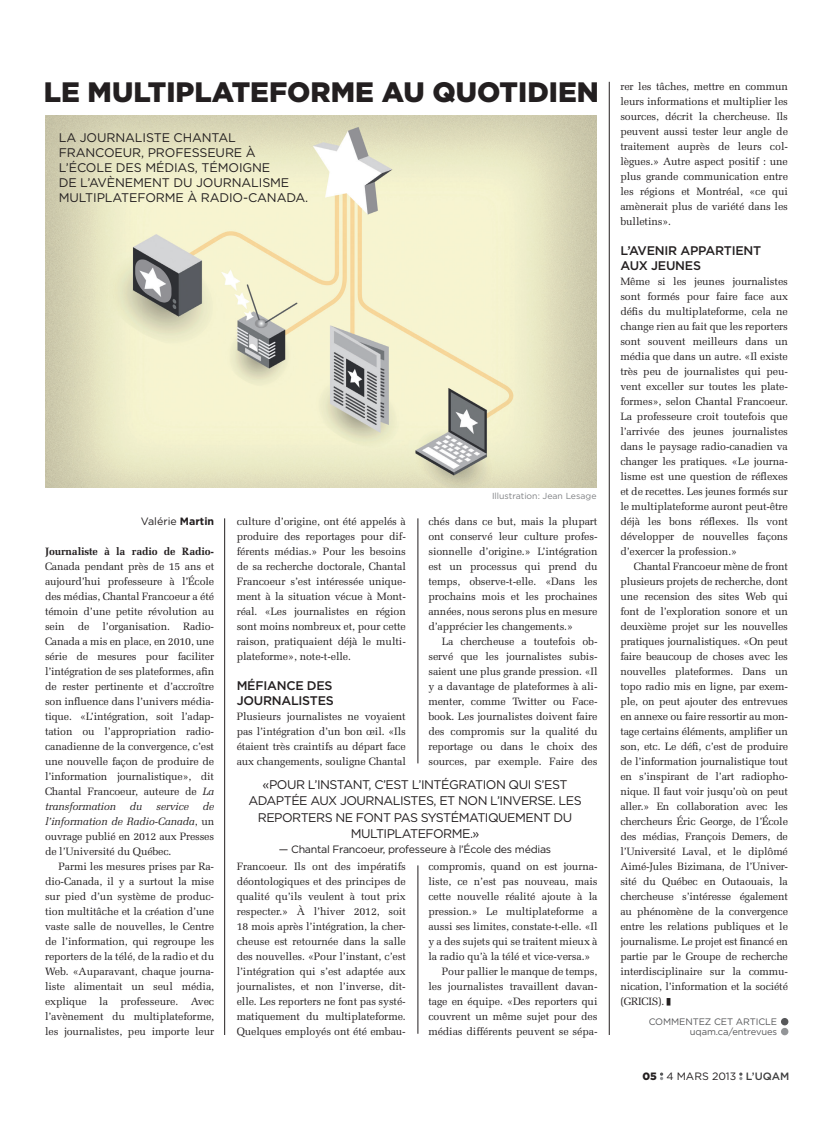
<style>
.page{position:relative;width:833px;height:1125px;background:#fff}
.page>*{position:absolute;margin:0;border:0;box-sizing:border-box;transform-origin:0 0}
.t1{font:900 28.12px "Gotham";color:#231f20}
.t2{font:12.5px "Gotham";letter-spacing:-.01em;color:#231f20}
.t3{font:500 12.5px "Gotham";letter-spacing:-.02em;color:#231f20}
.t4{font:10.62px/15px "Melior";letter-spacing:-.01em;color:#231f20;text-align:justify}
.t5{font:10.62px "Gotham";letter-spacing:-.025em;color:#231f20}
.t6{font:10.62px "Gotham";color:#231f20}
.t7{font:700 10.62px "Melior";letter-spacing:-.015em;color:#231f20}
.t8{font:italic 10.62px "Melior";letter-spacing:-.015em;color:#231f20}
.t9{font:9.38px/10px "Gotham";letter-spacing:-.01em;color:#57585a}
.t10{font:8.75px "Gotham";color:#808285}
.s1{font-weight:700}
.s2{font-style:italic}
.s3{font-weight:900}
.s4{font-weight:500;color:#3e3e3f}
</style>
<div class="page">
<svg style="left:660px;top:1073px;width:3px;height:7px"></svg>
<svg style="left:739px;top:1073px;width:3px;height:7px"></svg>
<img style="left:45px;top:115px;width:551px;height:372px">
<hr style="left:609px;top:82px;width:1px;height:953px;background:#231f20">
<div style="left:781px;top:1018px;width:7px;height:7px;background:#57585a;border-radius:50%"></div>
<div style="left:781px;top:1028px;width:7px;height:7px;background:#939598;border-radius:50%"></div>
<hr style="left:224px;top:518px;width:1px;height:517px;background:#231f20">
<hr style="left:417px;top:518px;width:1px;height:245px;background:#231f20">
<hr style="left:417px;top:865px;width:1px;height:169px;background:#231f20">
<h1 class="t1" style="left:44px;top:76px;width:556px">LE MULTIPLATEFORME AU QUOTIDIEN</h1>
<p class="t2" style="left:59px;top:131px;width:37px">LA JOURNALISTE</p>
<p class="t2" style="left:173px;top:131px;width:19px">CHANTAL</p>
<p class="t2" style="left:59px;top:146px;width:19px">FRANCOEUR</p>
<p class="t2" style="left:141px;top:146px;width:25px">, PROFESSEURE</p>
<p class="t2" style="left:246px;top:146px;width:9px">À</p>
<p class="t2" style="left:59px;top:161px;width:28px">L’ÉCOLE</p>
<p class="t2" style="left:116px;top:161px;width:9px">DES</p>
<p class="t2" style="left:145px;top:161px;width:9px">MÉDIAS</p>
<p class="t2" style="left:195px;top:161px;width:16px">, TÉMOIGNE</p>
<p class="t2" style="left:59px;top:176px;width:67px">DE L’AVÈNEMENT</p>
<p class="t2" style="left:173px;top:176px;width:39px">DU JOURNALISME</p>
<p class="t2" style="left:59px;top:191px;width:9px">MULTI</p>
<p class="t2" style="left:97px;top:191px;width:18px">PLATEFORME</p>
<p class="t2" style="left:187px;top:191px;width:32px">À RADIO</p>
<p class="t2" style="left:243px;top:191px;width:25px">-CANADA</p>
<p class="t2" style="left:305px;top:191px;width:5px">.</p>
<p class="t10" style="left:492px;top:491px;width:106px">ILLUSTRATION: JEAN LESAGE</p>
<p class="t6" style="left:141px;top:515px;width:75px">VALÉRIE <span class="s1">Martin</span></p>
<p class="t7" style="left:45px;top:545px;width:171px">Journaliste à la radio de Radio-</p>
<p class="t4" style="left:45px;top:559px;width:171px">Canada pendant près de 15 ans et aujourd’hui professeure à l’École des médias, Chantal Francoeur a été témoin d’une petite révolution au sein de l’organisation. Radio-Canada a mis en place, en 2010, une série de mesures pour faciliter l’intégration de ses plateformes, afin de rester pertinente et d’accroître son influence dans l’univers média&shy;tique. «L’intégration, soit l’adap&shy;tation ou l’appropriation radio&shy;canadienne de la convergence, c’est une nouvelle façon de produire de l’information journalistique», dit Chantal Francoeur, auteure de <span class="s2">La transformation</span></p>
<p class="t4" style="left:45px;top:799px;width:171px;text-indent:157px"><span class="s2">de l’information de Radio-Canada</span>, un ouvrage publié en 2012 aux Presses de l’Université du Québec.</p>
<p class="t4" style="left:45px;top:859px;width:171px;text-indent:14px">Parmi les mesures prises par Ra&shy;dio-Canada, il y a surtout la mise sur pied d’un système de produc&shy;tion multitâche et la création d’une vaste salle de nouvelles, le Centre de l’information, qui regroupe les reporters de la télé, de la radio et du Web. «Auparavant, chaque journa&shy;liste alimentait un seul média, explique la professeure. Avec l’avènement du multiplateforme, les journalistes, peu importe leur</p>
<p class="t8" style="left:130px;top:800px;width:14px">du</p>
<p class="t8" style="left:156px;top:800px;width:34px">service</p>
<p class="t4" style="left:237px;top:514px;width:171px">culture d’origine, ont été appelés à produire des reportages pour dif&shy;férents médias.» Pour les besoins de sa recherche doctorale, Chantal Francoeur s’est intéressée unique&shy;ment à la situation vécue à Mont&shy;réal. «Les journalistes en région sont moins nombreux et, pour cette raison, pratiquaient déjà le multi&shy;plateforme», note-t-elle.</p>
<p class="t3" style="left:237px;top:678px;width:36px">MÉFIANCE</p>
<p class="t3" style="left:307px;top:678px;width:9px">DES</p>
<p class="t3" style="left:237px;top:693px;width:10px">JOURNALISTES</p>
<p class="t4" style="left:237px;top:709px;width:171px">Plusieurs journalistes ne voyaient pas l’intégration d’un bon œil. «Ils étaient très craintifs au départ face aux changements, souligne Chantal</p>
<p class="t4" style="left:428px;top:514px;width:171px">chés dans ce but, mais la plupart ont conservé leur culture profes&shy;sionnelle d’origine.» L’intégration est un processus qui prend du temps, observe-t-elle. «Dans les prochains mois et les prochaines années, nous serons plus en mesure d’apprécier les changements.»</p>
<p class="t4" style="left:428px;top:634px;width:171px;text-indent:14px">La chercheuse a toutefois ob&shy;servé que les journalistes subis&shy;saient une plus grande pression. «Il y a davantage de plateformes à ali&shy;menter, comme Twitter ou Face&shy;book. Les journalistes doivent faire des compromis sur la qualité du reportage ou dans le choix des sources, par exemple. Faire des</p>
<p class="t2" style="left:263px;top:778px;width:16px">«POUR</p>
<p class="t2" style="left:308px;top:778px;width:18px">L’INSTANT</p>
<p class="t2" style="left:368px;top:778px;width:26px">, C’EST</p>
<p class="t2" style="left:411px;top:778px;width:18px">L’INTÉGRATION</p>
<p class="t2" style="left:508px;top:778px;width:8px">QUI</p>
<p class="t2" style="left:534px;top:778px;width:19px">S’EST</p>
<p class="t2" style="left:248px;top:794px;width:10px">ADA</p>
<p class="t2" style="left:276px;top:794px;width:17px">PTÉE</p>
<p class="t2" style="left:310px;top:794px;width:45px">AUX JOURNALISTES</p>
<p class="t2" style="left:433px;top:794px;width:35px">, ET NON</p>
<p class="t2" style="left:490px;top:794px;width:18px">L’INVERSE</p>
<p class="t2" style="left:553px;top:794px;width:21px">. LES</p>
<p class="t2" style="left:258px;top:810px;width:34px">REPORTERS</p>
<p class="t2" style="left:335px;top:810px;width:30px">NE FONT</p>
<p class="t2" style="left:394px;top:810px;width:52px">PAS SYSTÉMATIQUEMENT</p>
<p class="t2" style="left:553px;top:810px;width:10px">DU</p>
<p class="t2" style="left:350px;top:827px;width:8px">MULTI</p>
<p class="t2" style="left:387px;top:827px;width:18px">PLATEFORME</p>
<p class="t2" style="left:470px;top:827px;width:11px">.»</p>
<p class="t5" style="left:279px;top:843px;width:274px">— CHANTAL FRANCOEUR, PROFESSEURE À L’ÉCOLE DES MÉDIAS</p>
<p class="t4" style="left:237px;top:859px;width:171px">Francoeur. Ils ont des impératifs déontologiques et des principes de qualité qu’ils veulent à tout prix respecter.» À l’hiver 2012, soit 18 mois après l’intégration, la cher&shy;cheuse est retournée dans la salle des nouvelles. «Pour l’instant, c’est l’intégration qui s’est adaptée aux journalistes, et non l’inverse, dit&shy;elle. Les reporters ne font pas systé&shy;matiquement du multiplateforme.<br>Quelques employés ont été embau-</p>
<p class="t4" style="left:428px;top:859px;width:171px">compromis, quand on est journa-</p>
<p class="t4" style="left:428px;top:874px;width:171px">liste, ce n’est pas nouveau, mais</p>
<p class="t4" style="left:428px;top:889px;width:171px">cette nouvelle réalité ajoute à la</p>
<p class="t4" style="left:428px;top:904px;width:171px">pression.» Le multiplateforme a</p>
<p class="t4" style="left:428px;top:919px;width:171px">aussi ses limites, constate-t-elle. «Il</p>
<p class="t4" style="left:428px;top:934px;width:171px">y a des sujets qui se traitent mieux à</p>
<p class="t4" style="left:428px;top:949px;width:164px">la radio qu’à la télé et vice-versa.»</p>
<p class="t4" style="left:442px;top:964px;width:157px">Pour pallier le manque de temps,</p>
<p class="t4" style="left:428px;top:979px;width:171px">les journalistes travaillent davan-</p>
<p class="t4" style="left:428px;top:994px;width:171px">tage en équipe. «Des reporters qui</p>
<p class="t4" style="left:428px;top:1009px;width:171px">couvrent un même sujet pour des</p>
<p class="t4" style="left:428px;top:1024px;width:171px">médias différents peuvent se sépa-</p>
<p class="t4" style="left:620px;top:79px;width:169px">rer les tâches, mettre en commun leurs informations et multiplier les sources, décrit la chercheuse. Ils peuvent aussi tester leur angle de traitement auprès de leurs col&shy;lègues.» Autre aspect positif : une plus grande communication entre les régions et Montréal, «ce qui amènerait plus de variété dans les bulletins».</p>
<p class="t3" style="left:620px;top:243px;width:18px">L’AVENIR</p>
<p class="t3" style="left:680px;top:243px;width:34px">APPARTIENT</p>
<p class="t3" style="left:620px;top:258px;width:40px">AU X JEUNES</p>
<p class="t4" style="left:620px;top:274px;width:169px">Même si les jeunes journalistes sont formés pour faire face aux défis du multiplateforme, cela ne change rien au fait que les reporters sont souvent meilleurs dans un média que dans un autre. «Il existe très peu de journalistes qui peu&shy;vent exceller sur toutes les plate&shy;formes», selon Chantal Francoeur.<br>La professeure croit toutefois que l’arrivée des jeunes journalistes dans le paysage radio-canadien va changer les pratiques. «Le journa&shy;lisme est une question de réflexes et de recettes. Les jeunes formés sur le multiplateforme auront peut-être déjà les bons réflexes. Ils vont développer de nouvelles façons d’exercer la profession.»</p>
<p class="t4" style="left:620px;top:559px;width:169px;text-indent:14px">Chantal Francoeur mène de front plusieurs projets de recherche, dont une recension des sites Web qui font de l’exploration sonore et un deuxième projet sur les nouvelles pratiques journalistiques. «On peut faire beaucoup de choses avec les nouvelles plateformes. Dans un topo radio mis en ligne, par exem&shy;ple, on peut ajouter des entrevues en annexe ou faire ressortir au mon&shy;tage certains éléments, amplifier un son, etc. Le défi, c’est de produire de l’information journalistique tout en s’inspirant de l’art radiopho&shy;nique. Il faut voir jusqu’où on peut aller.» En collaboration avec les chercheurs Éric George, de l’École des médias, François Demers, de l’Université Laval, et le diplômé Aimé-Jules Bizimana, de l’Univer&shy;sité du Québec en Outaouais, la chercheuse s’intéresse également au phénomène de la convergence entre les relations publiques et le journalisme. Le projet est financé en partie par le Groupe de recherche interdisciplinaire sur la commu&shy;nication, l’information et la société (GRICIS).</p>
<p class="t9" style="left:648px;top:1016px;width:15px">COMMENTE</p>
<p class="t9" style="left:705px;top:1016px;width:17px">Z CET</p>
<p class="t9" style="left:690px;top:1016px;width:89px;text-indent:46px">ARTICLE<br>UQAM.CA/ENTREVUES</p>
<p class="t6" style="left:642px;top:1070px;width:148px"><span class="s3">05</span> 4 MARS 2013 <span class="s4">L’UQAM</span></p>
</div>
